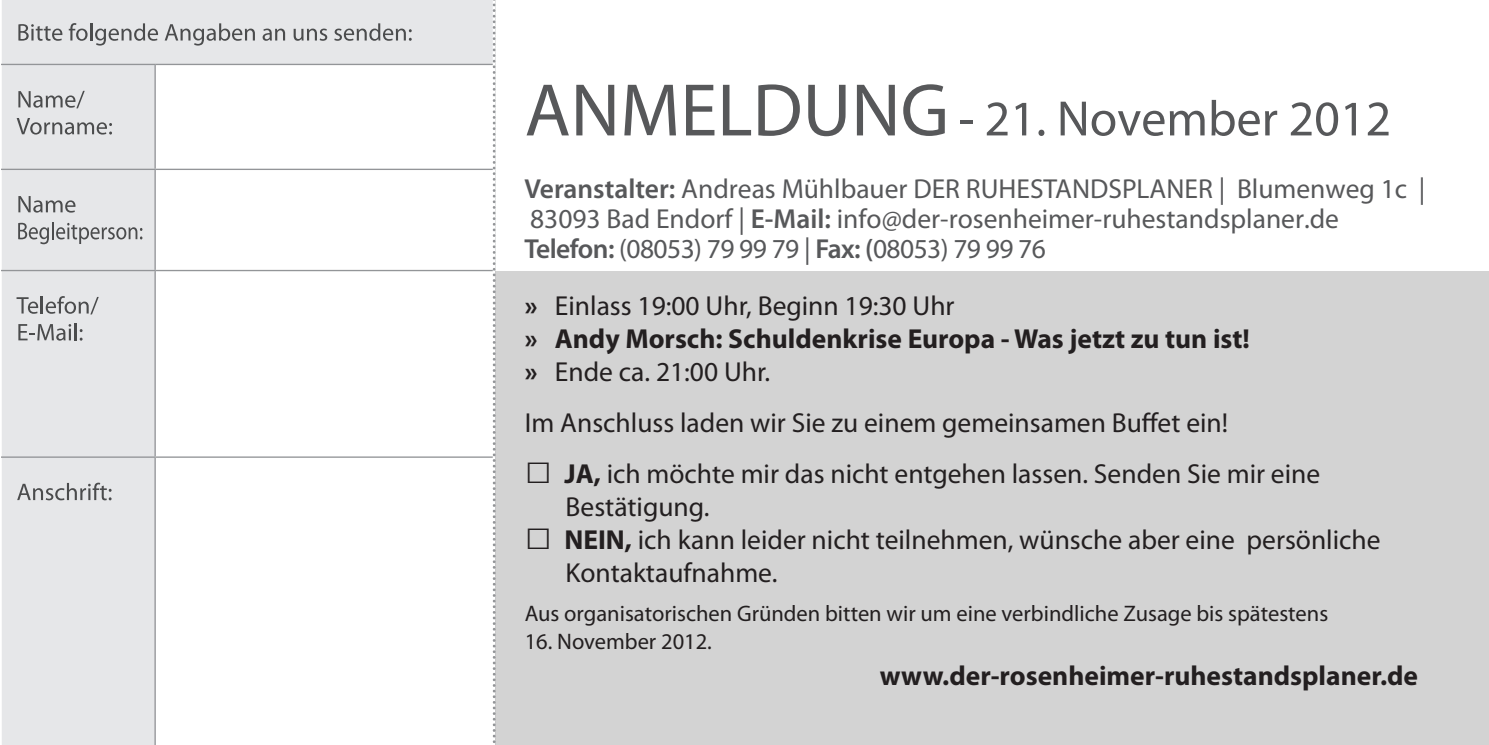
<style>
.page{position:relative;width:1489px;height:745px;background:#fff}
.page>*{position:absolute;margin:0;border:0;box-sizing:border-box;transform-origin:0 0}
.t1{font:50px "Myriad Pro";color:#57585a}
.t2{font:27.5px/33px "Myriad Pro";color:#231f20}
.t3{font:27.5px/30px "Myriad Pro";color:#57585a}
.t4{font:700 27.5px "Myriad Pro";color:#231f20}
.t5{font:22.5px "Myriad Pro";color:#231f20}
.s1{font-size:75px}
.s2{font-weight:600}
.s3{font-weight:700}
.s4{font-family:"Times New Roman";font-size:45px}
</style>
<div class="page">
<hr style="left:2px;top:744px;width:153px;height:1px;background:#939598">
<hr style="left:155px;top:744px;width:340px;height:1px;background:#939598">
<svg style="left:2px;top:0;width:493px;height:744px"></svg>
<div style="left:495px;top:271px;width:993px;height:473px;background:#d3d3d3"></div>
<p class="t1" style="left:524px;top:88px;width:868px"><span class="s1">ANMELDUNG</span> - 21. November 2012</p>
<p class="t3" style="left:524px;top:173px;width:902px"><span class="s2">Veranstalter:</span> Andreas Mühlbauer DER RUHESTANDSPLANER | Blumenweg 1c |<br>83093 Bad Endorf | <span class="s2">E-Mail:</span> info@der-rosenheimer-ruhestandsplaner.de<br><span class="s2">Telefon:</span> (08053) 79 99 79 | <span class="s2">Fax: (</span>08053) 79 99 76</p>
<p class="t2" style="left:524px;top:289px;width:431px"><span class="s3">»</span> Einlass 19:00 Uhr, Beginn 19:30 Uhr</p>
<p class="t4" style="left:524px;top:321px;width:726px">» Andy Morsch: Schuldenkrise Europa - Was jetzt zu tun ist!</p>
<p class="t2" style="left:524px;top:355px;width:247px"><span class="s3">»</span> Ende ca. 21:00 Uhr.</p>
<p class="t2" style="left:524px;top:406px;width:705px">Im Anschluss laden wir Sie zu einem gemeinsamen Buffet ein!</p>
<p class="t2" style="left:565px;top:457px;width:756px;text-indent:-41px"><span class="s4">□</span> <span class="s3">JA,</span> ich möchte mir das nicht entgehen lassen. Senden Sie mir eine<br>Bestätigung.</p>
<p class="t2" style="left:565px;top:523px;width:816px;text-indent:-41px"><span class="s4">□</span> <span class="s3">NEIN,</span> ich kann leider nicht teilnehmen, wünsche aber eine persönliche<br>Kontaktaufnahme.</p>
<p class="t5" style="left:524px;top:599px;width:805px">Aus organisatorischen Gründen bitten wir um eine verbindliche Zusage bis spätestens</p>
<p class="t5" style="left:524px;top:626px;width:189px">16. November 2012.</p>
<p class="t4" style="left:879px;top:657px;width:539px">www.der-rosenheimer-ruhestandsplaner.de</p>
</div>
